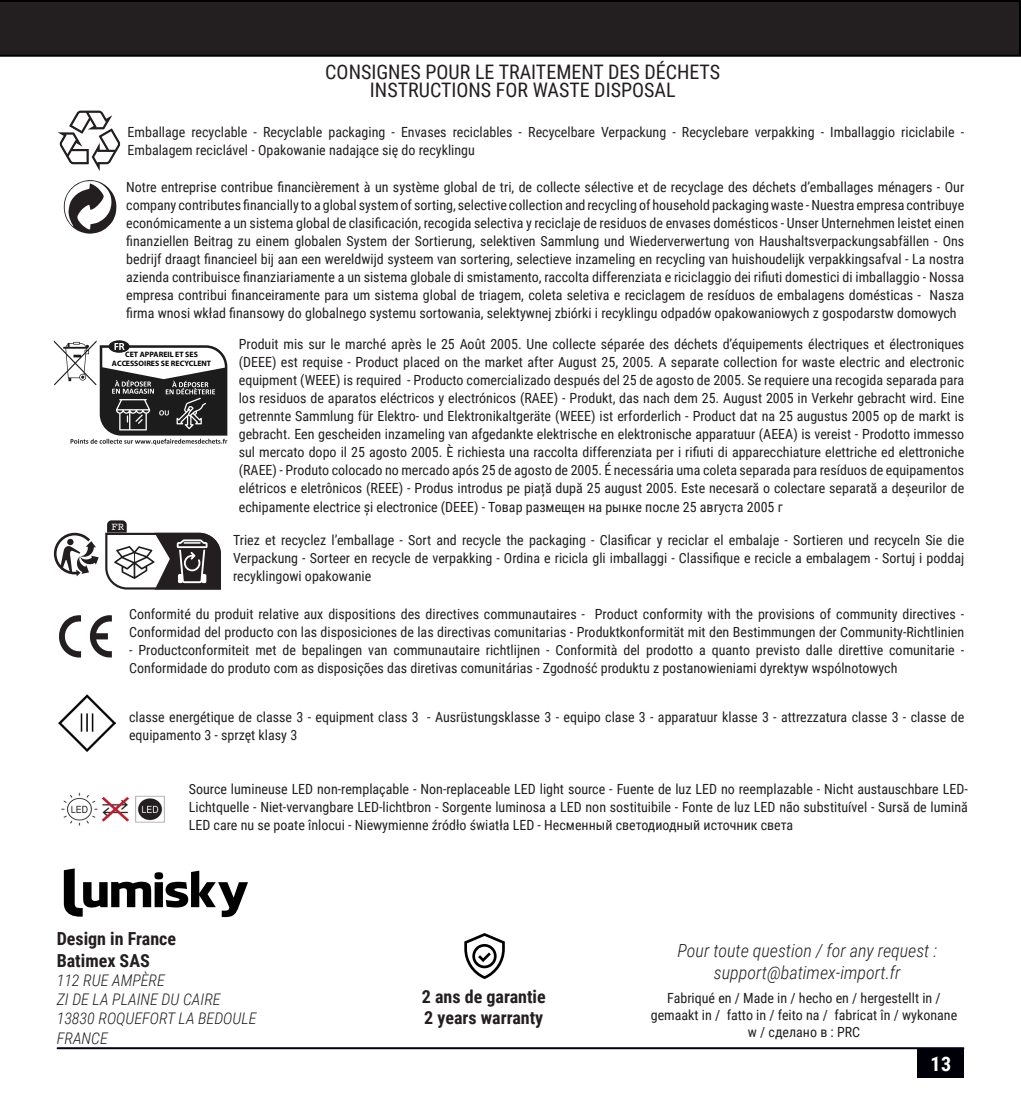
<style>
.page{position:relative;width:1021px;height:1106px;background:#fff}
.page>*{position:absolute;margin:0;border:0;box-sizing:border-box;transform-origin:0 0}
.t1{font:20px "Roboto Condensed";color:#231f20}
.t2{font:700 20px "Roboto Condensed";color:#fff}
.t3{font:italic 300 18px/21.6px "Roboto Condensed";color:#231f20;text-align:center}
.t4{font:700 18px "Roboto Condensed";color:#231f20}
.t5{font:italic 300 16px "Roboto Condensed";color:#231f20}
.t6{font:14px/18px "Roboto Condensed";color:#231f20;text-align:justify}
.t7{font:10.8px "Courier";color:#fff}
.t8{font:700 7.8px/9.4px "Myriad Pro";color:#000;text-align:center}
</style>
<div class="page">
<div style="left:917px;top:1049px;width:47px;height:28px;background:#000009"></div>
<svg style="left:464px;top:933px;width:41px;height:46px"></svg>
<svg style="left:58px;top:111px;width:62px;height:60px"></svg>
<svg style="left:64px;top:180px;width:52px;height:54px"></svg>
<svg style="left:89px;top:615px;width:23px;height:42px"></svg>
<svg style="left:59px;top:615px;width:22px;height:42px"></svg>
<svg style="left:54px;top:533px;width:45px;height:43px"></svg>
<svg style="left:105px;top:520px;width:116px;height:69px"></svg>
<svg style="left:54px;top:340px;width:173px;height:105px"></svg>
<img style="left:58px;top:694px;width:58px;height:57px">
<img style="left:61px;top:792px;width:104px;height:34px">
<svg style="left:64px;top:868px;width:184px;height:49px"></svg>
<svg style="left:0;top:0;width:1020px;height:57px;background:#211d1e"></svg>
<hr style="left:58px;top:1047px;width:905px;height:2px;background:#000115">
<p class="t1" style="left:325px;top:58px;width:396px">CONSIGNES POUR LE TRAITEMENT DES DÉCHETS</p>
<p class="t1" style="left:370px;top:76px;width:307px">INSTRUCTIONS FOR WASTE DISPOSAL</p>
<p class="t6" style="left:128px;top:122px;width:838px">Emballage recyclable - Recyclable packaging - Envases reciclables - Recycelbare Verpackung - Recyclebare verpakking - Imballaggio riciclabile -<br>Embalagem reciclável - Opakowanie nadające się do recyklingu</p>
<p class="t6" style="left:126px;top:177px;width:839px">Notre entreprise contribue financièrement à un système global de tri, de collecte sélective et de recyclage des déchets d’emballages ménagers - Our company contributes financially to a global system of sorting, selective collection and recycling of household packaging waste - Nuestra empresa contribuye económicamente a un sistema global de clasificación, recogida selectiva y reciclaje de residuos de envases domésticos - Unser Unternehmen leistet einen finanziellen Beitrag zu einem globalen System der Sortierung, selektiven Sammlung und Wiederverwertung von Haushaltsverpackungsabfällen - Ons bedrijf draagt financieel bij aan een wereldwijd systeem van sortering, selectieve inzameling en recycling van huishoudelijk verpakkingsafval - La nostra azienda contribuisce finanziariamente a un sistema globale di smistamento, raccolta differenziata e riciclaggio dei rifiuti domestici di imballaggio - Nossa empresa contribui financeiramente para um sistema global de triagem, coleta seletiva e reciclagem de resíduos de embalagens domésticas - Nasza firma wnosi wkład finansowy do globalnego systemu sortowania, selektywnej zbiórki i recyklingu odpadów opakowaniowych z gospodarstw domowych</p>
<p class="t8" style="left:112px;top:349px;width:101px">CET APPAREIL ET SES<br>ACCESSOIRES SE RECYCLENT</p>
<p class="t7" style="left:111px;top:518px;width:14px">FR</p>
<p class="t6" style="left:239px;top:335px;width:727px">Produit mis sur le marché après le 25 Août 2005. Une collecte séparée des déchets d’équipements électriques et électroniques (DEEE) est requise - Product placed on the market after August 25, 2005. A separate collection for waste electric and electronic equipment (WEEE) is required - Producto comercializado después del 25 de agosto de 2005. Se requiere una recogida separada para los residuos de aparatos eléctricos y electrónicos (RAEE) - Produkt, das nach dem 25. August 2005 in Verkehr gebracht wird. Eine getrennte Sammlung für Elektro- und Elektronikaltgeräte (WEEE) ist erforderlich - Product dat na 25 augustus 2005 op de markt is gebracht. Een gescheiden inzameling van afgedankte elektrische en elektronische apparatuur (AEEA) is vereist - Prodotto immesso sul mercato dopo il 25 agosto 2005. È richiesta una raccolta differenziata per i rifiuti di apparecchiature elettriche ed elettroniche (RAEE) - Produto colocado no mercado após 25 de agosto de 2005. É necessária uma coleta separada para resíduos de equipamentos elétricos e eletrônicos (REEE) - Produs introdus pe piață după 25 august 2005. Este necesară o colectare separată a deșeurilor de echipamente electrice și electronice (DEEE) - Товар размещен на рынке после 25 августа 2005 г</p>
<p class="t6" style="left:233px;top:530px;width:732px">Triez et recyclez l’emballage - Sort and recycle the packaging - Clasificar y reciclar el embalaje - Sortieren und recyceln Sie die Verpackung - Sorteer en recycle de verpakking - Ordina e ricicla gli imballaggi - Classifique e recicle a embalagem - Sortuj i poddaj recyklingowi opakowanie</p>
<p class="t6" style="left:129px;top:604px;width:836px">Conformité du produit relative aux dispositions des directives communautaires - Product conformity with the provisions of community directives -<br>Conformidad del producto con las disposiciones de las directivas comunitarias - Produktkonformität mit den Bestimmungen der Community-Richtlinien</p>
<p class="t6" style="left:129px;top:640px;width:836px">- Productconformiteit met de bepalingen van communautaire richtlijnen - Conformità del prodotto a quanto previsto dalle direttive comunitarie -<br>Conformidade do produto com as disposições das diretivas comunitárias - Zgodność produktu z postanowieniami dyrektyw wspólnotowych</p>
<p class="t6" style="left:129px;top:708px;width:836px">classe energétique de classe 3 - equipment class 3 - Ausrüstungsklasse 3 - equipo clase 3 - apparatuur klasse 3 - attrezzatura classe 3 - classe de equipamento 3 - sprzęt klasy 3</p>
<p class="t6" style="left:189px;top:779px;width:780px">Source lumineuse LED non-remplaçable - Non-replaceable LED light source - Fuente de luz LED no reemplazable - Nicht austauschbare LED-Lichtquelle - Niet-vervangbare LED-lichtbron - Sorgente luminosa a LED non sostituibile - Fonte de luz LED não substituível - Sursă de lumină LED care nu se poate înlocui - Niewymienne źródło światła LED - Несменный светодиодный источник света</p>
<p class="t4" style="left:57px;top:926px;width:121px">Design in France</p>
<p class="t4" style="left:57px;top:947px;width:95px">Batimex SAS</p>
<p class="t5" style="left:57px;top:969px;width:110px">112 RUE AMPÈRE</p>
<p class="t5" style="left:57px;top:988px;width:165px">ZI DE LA PLAINE DU CAIRE</p>
<p class="t5" style="left:57px;top:1007px;width:201px">13830 ROQUEFORT LA BEDOULE</p>
<p class="t5" style="left:57px;top:1026px;width:53px">FRANCE</p>
<p class="t4" style="left:422px;top:983px;width:125px">2 ans de garantie</p>
<p class="t4" style="left:424px;top:1005px;width:120px">2 years warranty</p>
<p class="t3" style="left:677px;top:939px;width:261px">Pour toute question / for any request : support@batimex-import.fr</p>
<p class="t6" style="left:651px;top:989px;width:308px;line-height:16.8px;text-align:center">Fabriqué en / Made in / hecho en / hergestellt in / gemaakt in / fatto in / feito na / fabricat în / wykonane w / сделано в : PRC</p>
<h1 class="t2" style="left:930px;top:1049px;width:22px">13</h1>
</div>
